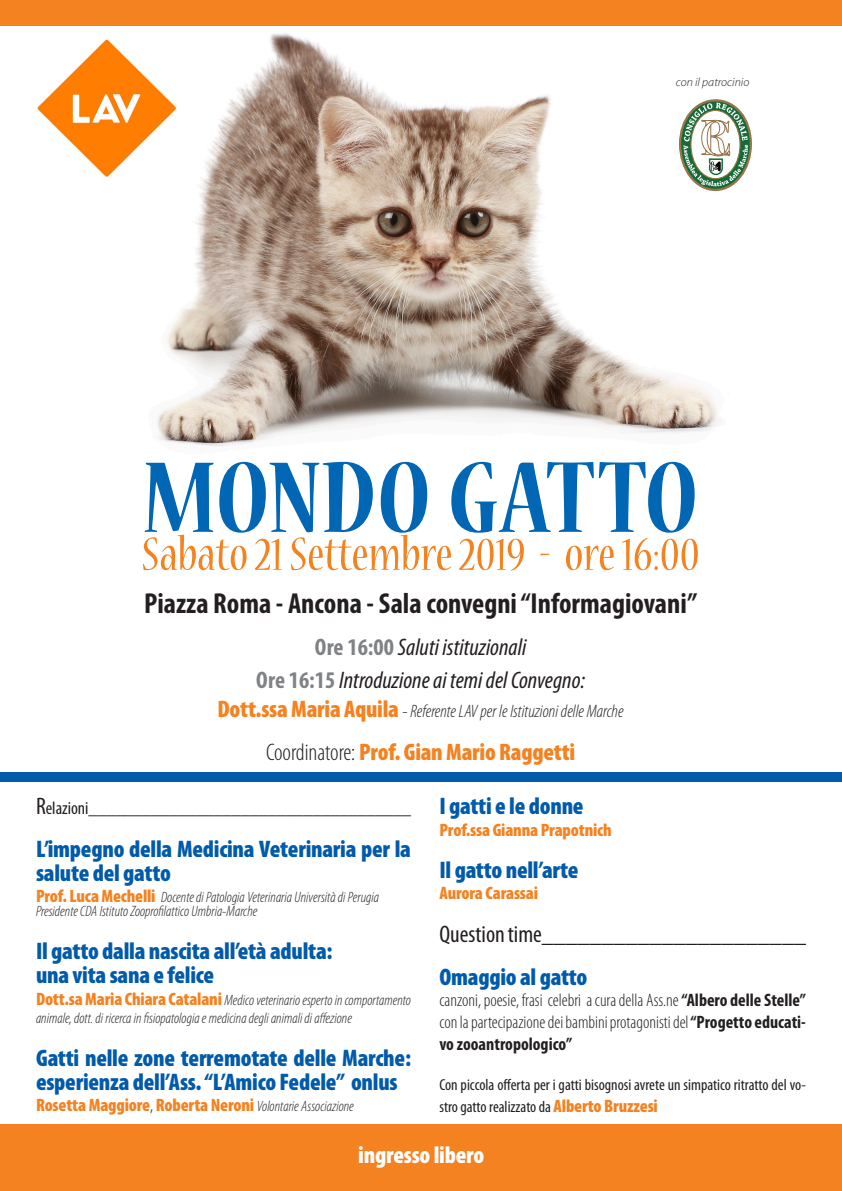
<style>
.page{position:relative;width:842px;height:1191px;background:#fff}
.page>*{position:absolute;margin:0;border:0;box-sizing:border-box;transform-origin:0 0}
.t1{font:700 condensed 112px "Nueva Std";letter-spacing:-.005em;color:#0166b3}
.t2{font:condensed 52px "Nueva Std";color:#f58220}
.t3{font:700 condensed 29px "Myriad Pro";color:#231f20}
.t4{font:900 condensed 24px/24px "Myriad Pro";letter-spacing:-.01em;color:#015aaa}
.t5{font:italic condensed 24px "Myriad Pro";color:#231f20}
.t6{font:900 condensed 24px "Myriad Pro";letter-spacing:-.01em;color:#f58220}
.t7{font:condensed 24px "Myriad Pro";color:#231f20}
.t8{font:900 condensed 24px "Myriad Pro";letter-spacing:-.01em;color:#fff}
.t9{font:300 condensed 18px/21.6px "Myriad Pro";color:#231f20}
.t10{font:900 condensed 18px "Myriad Pro";letter-spacing:-.01em;color:#f58220}
.t11{font:italic 300 condensed 18px "Myriad Pro";color:#231f20}
.t12{font:condensed 18px "Myriad Pro";color:#231f20}
.t13{font:condensed 16px/21.6px "Myriad Pro";color:#231f20}
.t14{font:italic 300 condensed 15px/18px "Myriad Pro";color:#231f20}
.t15{font:italic 300 12px "Myriad Pro";color:#231f20}
.s1{font-weight:700;font-style:normal;color:#808285}
.s2{font-weight:900;font-style:normal;font-size:24px;color:#f58220}
.s3{font-weight:300;color:#231f20}
.s4{font-size:24px}
.s5{font-weight:900;font-style:normal;font-size:18px;color:#f58220}
.s6{font-weight:300;font-style:italic;font-size:15px;color:#231f20}
.s7{font-weight:700}
.s8{font-weight:900;font-size:18px;color:#f58220}
</style>
<div class="page">
<img style="left:157px;top:33px;width:595px;height:413px">
<div style="left:0;top:1124px;width:842px;height:67px;background:#f58220"></div>
<div style="left:0;top:772px;width:842px;height:10px;background:#015aaa"></div>
<div style="left:0;top:0;width:842px;height:26px;background:#f58220"></div>
<img style="left:37px;top:36px;width:140px;height:143px">
<svg style="left:680px;top:100px;width:71px;height:90px"></svg>
<div style="left:679px;top:99px;width:73px;height:92px;border:2px solid #977449;border-radius:50%"></div>
<svg style="left:683px;top:103px;width:65px;height:83px"></svg>
<p class="t15" style="left:676px;top:74px;width:75px">con il patrocinio</p>
<p class="t1" style="left:143px;top:447px;width:557px">MONDO GATTO</p>
<p class="t2" style="left:142px;top:530px;width:559px">Sabato 21 Settembre 2019 - ore 16:00</p>
<p class="t3" style="left:144px;top:585px;width:555px">Piazza Roma - Ancona - Sala convegni “Informagiovani”</p>
<p class="t5" style="left:315px;top:632px;width:213px"><span class="s1">Ore 16:00</span> Saluti istituzionali</p>
<p class="t5" style="left:256px;top:665px;width:330px"><span class="s1">Ore 16:15</span> Introduzione ai temi del Convegno:</p>
<p class="t11" style="left:218px;top:700px;width:408px"><span class="s2">Dott.ssa Maria Aquila</span> - Referente LAV per le Istituzioni delle Marche</p>
<p class="t6" style="left:266px;top:736px;width:311px"><span class="s3">Coordinatore:</span> Prof. Gian Mario Raggetti</p>
<p class="t12" style="left:36px;top:797px;width:377px"><span class="s4">R</span>elazioni____________________________________</p>
<p class="t4" style="left:36px;top:836px;width:376px">L’impegno della Medicina Veterinaria per la salute del gatto</p>
<p class="t14" style="left:36px;top:888px;width:345px"><span class="s5">Prof. Luca Mechelli</span> Docente di Patologia Veterinaria Università di Perugia</p>
<p class="t14" style="left:36px;top:902px;width:223px">Presidente CDA Istituto Zooprofilattico Umbria-Marche</p>
<p class="t4" style="left:36px;top:938px;width:298px">Il gatto dalla nascita all’età adulta:</p>
<p class="t4" style="left:36px;top:962px;width:180px">una vita sana e felice</p>
<p class="t14" style="left:36px;top:990px;width:377px"><span class="s5">Dott.sa Maria Chiara Catalani</span> Medico veterinario esperto in comportamento animale, dott. di ricerca in fisiopatologia e medicina degli animali di affezione</p>
<p class="t4" style="left:36px;top:1045px;width:376px">Gatti nelle zone terremotate delle Marche: esperienza dell’Ass. “L’Amico Fedele” onlus</p>
<p class="t10" style="left:36px;top:1093px;width:319px">Rosetta Maggiore<span class="s3">,</span> Roberta Neroni <span class="s6">Volontarie Associazione</span></p>
<p class="t4" style="left:439px;top:793px;width:146px">I gatti e le donne</p>
<p class="t10" style="left:439px;top:818px;width:174px">Prof.ssa Gianna Prapotnich</p>
<p class="t4" style="left:439px;top:857px;width:141px">Il gatto nell’arte</p>
<p class="t10" style="left:439px;top:881px;width:100px">Aurora Carassai</p>
<p class="t7" style="left:439px;top:919px;width:368px">Question time______________________</p>
<p class="t4" style="left:439px;top:964px;width:149px">Omaggio al gatto</p>
<p class="t9" style="left:439px;top:989px;width:368px">canzoni, poesie, frasi celebri a cura della Ass.ne <span class="s7">“Albero delle Stelle”</span></p>
<p class="t9" style="left:439px;top:1011px;width:368px">con la partecipazione dei bambini protagonisti del <span class="s7">“Progetto educati&shy;vo zooantropologico”</span></p>
<p class="t13" style="left:439px;top:1074px;width:368px">Con piccola offerta per i gatti bisognosi avrete un simpatico ritratto del vo&shy;stro gatto realizzato da <span class="s8">Alberto Bruzzesi</span></p>
<p class="t8" style="left:358px;top:1139px;width:128px">ingresso libero</p>
</div>
